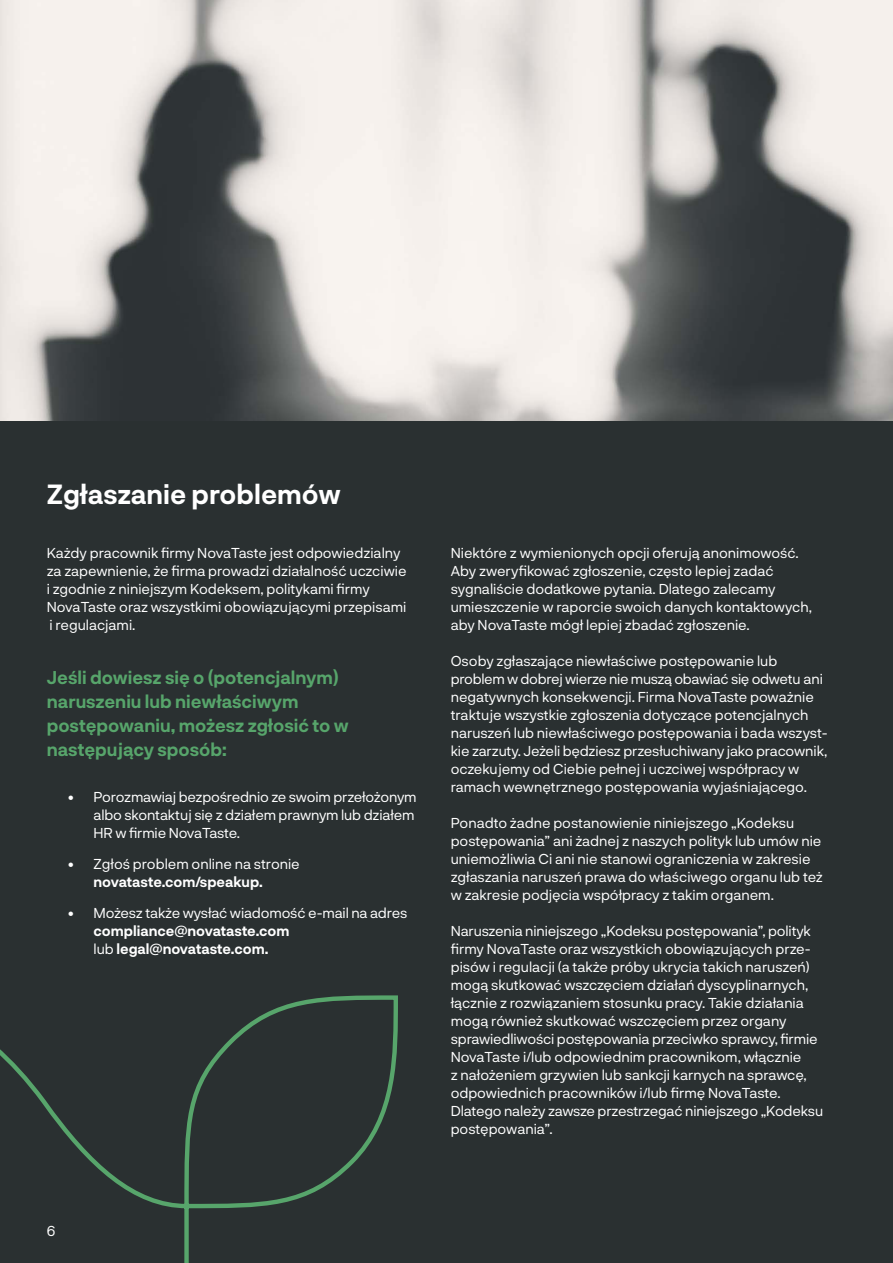
<style>
.page{position:relative;width:893px;height:1263px;background:#2a3031}
.page>*{position:absolute;margin:0;border:0;box-sizing:border-box;transform-origin:0 0}
.t1{font:700 27px "Neurial Grotesk";color:#fff}
.t2{font:700 18px/24px "Neurial Grotesk";color:#57a56b}
.t3{font:14.25px/18px "Neurial Grotesk";letter-spacing:-.005em;color:#fff}
.t4{font:700 14.25px/18px "Neurial Grotesk";letter-spacing:-.005em;color:#fff}
.s1{font-weight:400}
</style>
<div class="page">
<img style="left:0;top:0;width:893px;height:421px">
<svg style="left:0;top:995px;width:398px;height:268px"></svg>
<h1 class="t1" style="left:47px;top:475px;width:296px">Zgłaszanie problemów</h1>
<p class="t3" style="left:47px;top:543px;width:361px">Każdy pracownik firmy NovaTaste jest odpowiedzialny za zapewnienie, że firma prowadzi działalność uczciwie i zgodnie z niniejszym Kodeksem, politykami firmy NovaTaste oraz wszystkimi obowiązującymi przepisami i regulacjami.</p>
<p class="t2" style="left:47px;top:665px;width:303px">Jeśli dowiesz się o (potencjalnym) naruszeniu lub niewłaściwym postępowaniu, możesz zgłosić to w następujący sposób:</p>
<p class="t3" style="left:94px;top:787px;width:325px;text-indent:-26px">• Porozmawiaj bezpośrednio ze swoim przełożonym albo skontaktuj się z działem prawnym lub działem<br>HR w firmie NovaTaste.</p>
<p class="t3" style="left:68px;top:854px;width:233px">• Zgłoś problem online na stronie</p>
<p class="t4" style="left:94px;top:872px;width:171px">novataste.com/speakup.</p>
<p class="t3" style="left:68px;top:903px;width:341px">• Możesz także wysłać wiadomość e-mail na adres</p>
<p class="t4" style="left:94px;top:921px;width:197px">compliance@novataste.com <span class="s1">lub</span> legal@novataste.com.</p>
<p class="t3" style="left:451px;top:543px;width:363px">Niektóre z wymienionych opcji oferują anonimowość.<br>Aby zweryfikować zgłoszenie, często lepiej zadać sygnaliście dodatkowe pytania. Dlatego zalecamy umieszczenie w raporcie swoich danych kontaktowych, aby NovaTaste mógł lepiej zbadać zgłoszenie.</p>
<p class="t3" style="left:451px;top:651px;width:378px">Osoby zgłaszające niewłaściwe postępowanie lub problem w dobrej wierze nie muszą obawiać się odwetu ani negatywnych konsekwencji. Firma NovaTaste poważnie traktuje wszystkie zgłoszenia dotyczące potencjalnych naruszeń lub niewłaściwego postępowania i bada wszyst&shy;kie zarzuty. Jeżeli będziesz przesłuchiwany jako pracownik, oczekujemy od Ciebie pełnej i uczciwej współpracy w ramach wewnętrznego postępowania wyjaśniającego.</p>
<p class="t3" style="left:451px;top:813px;width:374px">Ponadto żadne postanowienie niniejszego „Kodeksu postępowania” ani żadnej z naszych polityk lub umów nie uniemożliwia Ci ani nie stanowi ograniczenia w zakresie zgłaszania naruszeń prawa do właściwego organu lub też w zakresie podjęcia współpracy z takim organem.</p>
<p class="t3" style="left:451px;top:921px;width:374px">Naruszenia niniejszego „Kodeksu postępowania”, polityk firmy NovaTaste oraz wszystkich obowiązujących prze&shy;pisów i regulacji (a także próby ukrycia takich naruszeń) mogą skutkować wszczęciem działań dyscyplinarnych, łącznie z rozwiązaniem stosunku pracy. Takie działania mogą również skutkować wszczęciem przez organy sprawiedliwości postępowania przeciwko sprawcy, firmie NovaTaste i/lub odpowiednim pracownikom, włącznie<br>z nałożeniem grzywien lub sankcji karnych na sprawcę, odpowiednich pracowników i/lub firmę NovaTaste.<br>Dlatego należy zawsze przestrzegać niniejszego „Kodeksu postępowania”.</p>
<p class="t3" style="left:47px;top:1221px;width:10px">6</p>
</div>
